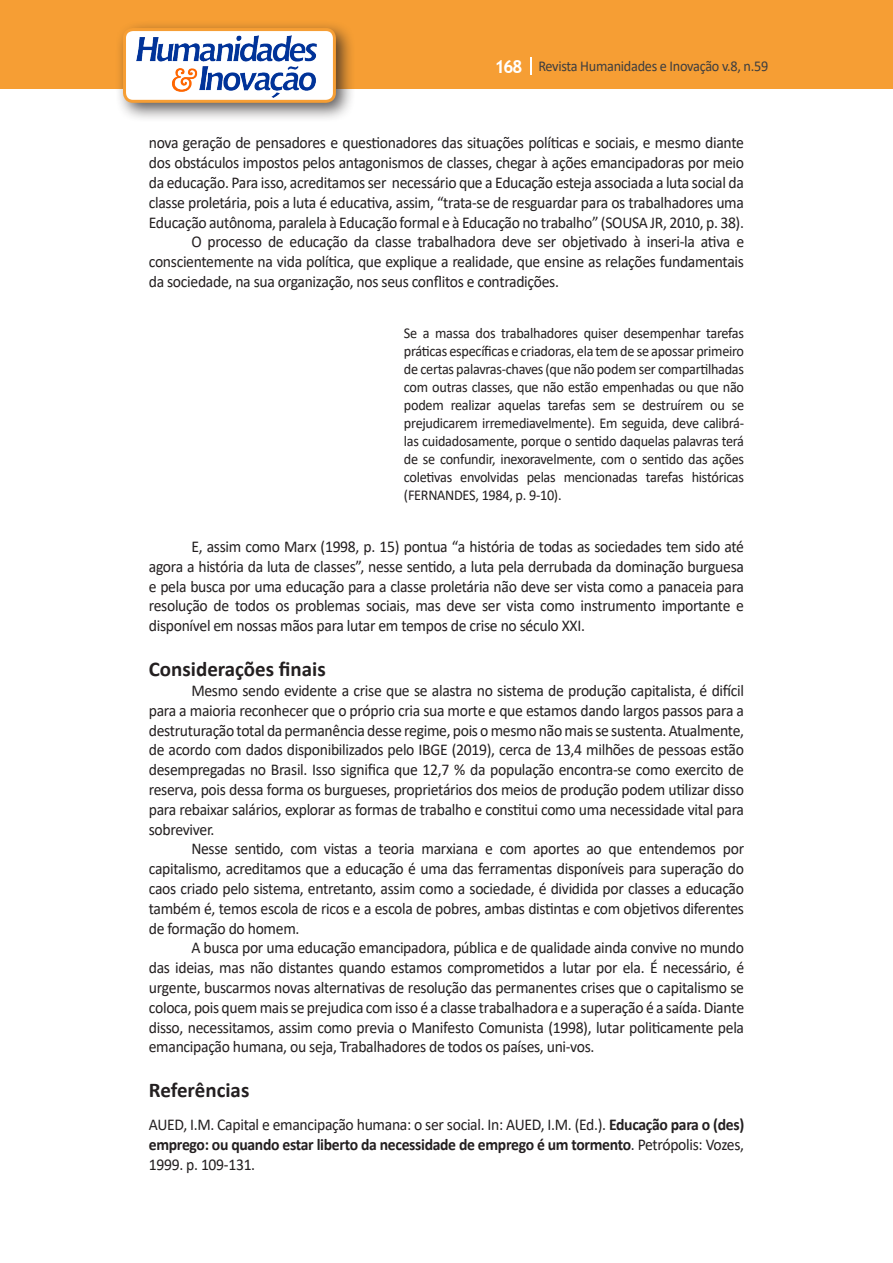
<style>
.page{position:relative;width:893px;height:1263px;background:#fff}
.page>*{position:absolute;margin:0;border:0;box-sizing:border-box;transform-origin:0 0}
.Titulo_2{font:700 21px "Calibri";color:#231f20}
.texto{font:16.5px/19.8px "Calibri";letter-spacing:-.02em;color:#231f20;text-align:justify;scale:.95 1}
.citacao{font:15px/18px "Calibri";letter-spacing:-.02em;color:#231f20;text-align:justify;scale:.95 1}
.t1{font:15px "Calibri";letter-spacing:-.02em;color:#3e3e3f;scale:.95 1}
.s1{font-family:"Trebuchet MS";font-weight:700;font-size:18px;color:#fff}
.s2{font-weight:700}
</style>
<div class="page">
<div style="left:0;top:0;width:893px;height:88px;background:#f69e34"></div>
<svg style="left:530px;top:57px;width:2px;height:18px"></svg>
<div style="left:115px;top:20px;width:241px;height:103px;background:#231f20;opacity:.75"></div>
<div style="left:125px;top:30px;width:209px;height:71px;background:#fff;border-radius:9px"></div>
<div style="left:123px;top:28px;width:213px;height:75px;border:3px solid #f69e34;border-radius:9px"></div>
<img style="left:136px;top:36px;width:181px;height:61px">
<p class="t1" style="left:495px;top:56px;width:290px"><span class="s1">168</span> Revista Humanidades e Inovação v.8, n.59</p>
<p class="texto" style="left:149px;top:133px;width:628px">nova geração de pensadores e questionadores das situações políticas e sociais, e mesmo diante dos obstáculos impostos pelos antagonismos de classes, chegar à ações emancipadoras por meio da educação. Para isso, acreditamos ser necessário que a Educação esteja associada a luta social da classe proletária, pois a luta é educativa, assim, “trata-se de resguardar para os trabalhadores uma Educação autônoma, paralela à Educação formal e à Educação no trabalho” (SOUSA JR, 2010, p. 38).</p>
<p class="texto" style="left:149px;top:232px;width:628px;text-indent:43px">O processo de educação da classe trabalhadora deve ser objetivado à inseri-la ativa e conscientemente na vida política, que explique a realidade, que ensine as relações fundamentais da sociedade, na sua organização, nos seus conflitos e contradições.</p>
<p class="citacao" style="left:404px;top:323px;width:360px">Se a massa dos trabalhadores quiser desempenhar tarefas práticas específicas e criadoras, ela tem de se apossar primeiro de certas palavras-chaves (que não podem ser compartilhadas com outras classes, que não estão empenhadas ou que não podem realizar aquelas tarefas sem se destruírem ou se prejudicarem irremediavelmente). Em seguida, deve calibrá&shy;las cuidadosamente, porque o sentido daquelas palavras terá de se confundir, inexoravelmente, com o sentido das ações coletivas envolvidas pelas mencionadas tarefas históricas (FERNANDES, 1984, p. 9-10).</p>
<p class="texto" style="left:149px;top:536px;width:628px;text-indent:43px">E, assim como Marx (1998, p. 15) pontua “a história de todas as sociedades tem sido até agora a história da luta de classes”, nesse sentido, a luta pela derrubada da dominação burguesa e pela busca por uma educação para a classe proletária não deve ser vista como a panaceia para resolução de todos os problemas sociais, mas deve ser vista como instrumento importante e disponível em nossas mãos para lutar em tempos de crise no século XXI.</p>
<p class="Titulo_2" style="left:149px;top:654px;width:178px">Considerações finais</p>
<p class="texto" style="left:149px;top:680px;width:628px;text-indent:43px">Mesmo sendo evidente a crise que se alastra no sistema de produção capitalista, é difícil para a maioria reconhecer que o próprio cria sua morte e que estamos dando largos passos para a destruturação total da permanência desse regime, pois o mesmo não mais se sustenta. Atualmente, de acordo com dados disponibilizados pelo IBGE (2019), cerca de 13,4 milhões de pessoas estão desempregadas no Brasil. Isso significa que 12,7 % da população encontra-se como exercito de reserva, pois dessa forma os burgueses, proprietários dos meios de produção podem utilizar disso para rebaixar salários, explorar as formas de trabalho e constitui como uma necessidade vital para sobreviver.</p>
<p class="texto" style="left:149px;top:839px;width:628px;text-indent:43px">Nesse sentido, com vistas a teoria marxiana e com aportes ao que entendemos por capitalismo, acreditamos que a educação é uma das ferramentas disponíveis para superação do caos criado pelo sistema, entretanto, assim como a sociedade, é dividida por classes a educação também é, temos escola de ricos e a escola de pobres, ambas distintas e com objetivos diferentes de formação do homem.</p>
<p class="texto" style="left:149px;top:938px;width:628px;text-indent:43px">A busca por uma educação emancipadora, pública e de qualidade ainda convive no mundo das ideias, mas não distantes quando estamos comprometidos a lutar por ela. É necessário, é urgente, buscarmos novas alternativas de resolução das permanentes crises que o capitalismo se coloca, pois quem mais se prejudica com isso é a classe trabalhadora e a superação é a saída. Diante disso, necessitamos, assim como previa o Manifesto Comunista (1998), lutar politicamente pela emancipação humana, ou seja, Trabalhadores de todos os países, uni-vos.</p>
<p class="Titulo_2" style="left:149px;top:1076px;width:102px">Referências</p>
<p class="texto" style="left:149px;top:1114px;width:628px">AUED, I.M. Capital e emancipação humana: o ser social. In: AUED, I.M. (Ed.). <span class="s2">Educação para o (des) emprego: ou quando estar liberto da necessidade de emprego é um tormento</span>. Petrópolis: Vozes, 1999. p. 109-131.</p>
</div>
